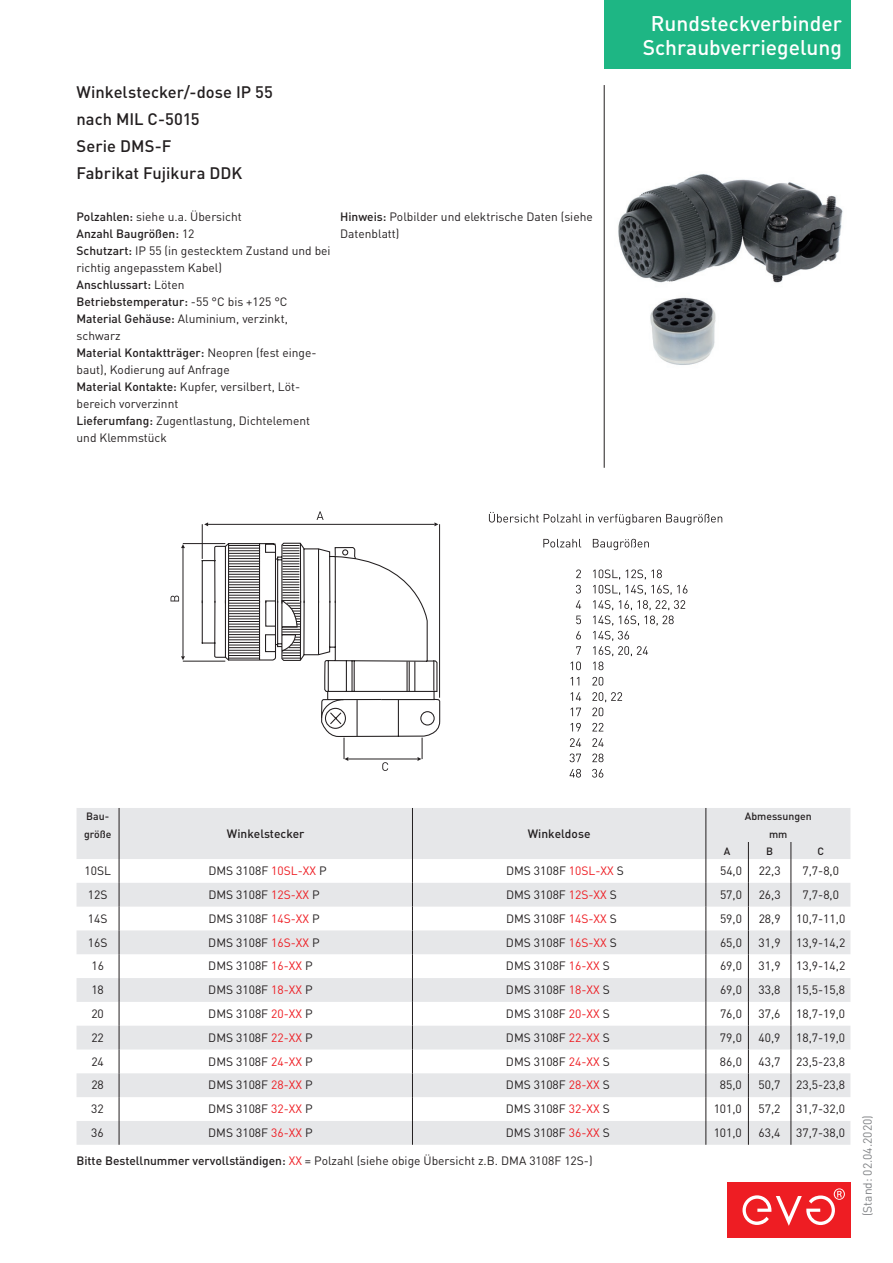
<style>
.page{position:relative;width:893px;height:1263px;background:#fff}
.page>*{position:absolute;margin:0;border:0;box-sizing:border-box;transform-origin:0 0}
.t1{font:500 21px/24px "DINOT";color:#fff;text-align:center}
.t2{font:500 16.5px/27px "DINOT";color:#231f20}
.t3{font:12px "DIN";color:#231f20}
.t4{font:12px/17px "DINOT";color:#231f20}
.t5{font:500 12px "DINOT";color:#231f20}
.t6{font:12px "DINOT";color:#808285}
.t7{font:500 10.5px "DINOT";color:#231f20}
.s1{font-weight:500}
.s2{color:#ee1d23}
</style>
<div class="page">
<div style="left:727px;top:1182px;width:123px;height:55px;background:#ee1d23"></div>
<svg style="left:742px;top:1188px;width:103px;height:38px"></svg>
<svg style="left:171px;top:596px;width:8px;height:5px"></svg>
<hr style="left:439px;top:524px;width:1px;height:174px;background:#231f20">
<hr style="left:208px;top:524px;width:227px;height:1px;background:#231f20">
<svg style="left:434px;top:522px;width:4px;height:4px"></svg>
<hr style="left:183px;top:661px;width:42px;height:1px;background:#231f20">
<hr style="left:183px;top:543px;width:42px;height:1px;background:#231f20">
<hr style="left:183px;top:548px;width:1px;height:108px;background:#231f20">
<svg style="left:181px;top:656px;width:4px;height:4px"></svg>
<svg style="left:181px;top:544px;width:4px;height:4px"></svg>
<svg style="left:201px;top:547px;width:240px;height:185px"></svg>
<svg style="left:201px;top:511px;width:136px;height:148px"></svg>
<hr style="left:414px;top:661px;width:1px;height:31px;background:#231f20">
<hr style="left:409px;top:661px;width:1px;height:31px;background:#231f20">
<hr style="left:407px;top:661px;width:1px;height:31px;background:#231f20">
<hr style="left:433px;top:660px;width:1px;height:31px;background:#231f20">
<svg style="left:321px;top:699px;width:114px;height:72px"></svg>
<svg style="left:543px;top:539px;width:38px;height:8px"></svg>
<svg style="left:576px;top:569px;width:5px;height:9px"></svg>
<svg style="left:576px;top:585px;width:5px;height:8px"></svg>
<svg style="left:576px;top:600px;width:5px;height:9px"></svg>
<svg style="left:576px;top:616px;width:5px;height:8px"></svg>
<svg style="left:576px;top:631px;width:5px;height:8px"></svg>
<svg style="left:576px;top:646px;width:5px;height:9px"></svg>
<svg style="left:571px;top:661px;width:10px;height:9px"></svg>
<svg style="left:571px;top:677px;width:8px;height:8px"></svg>
<svg style="left:571px;top:692px;width:10px;height:9px"></svg>
<svg style="left:571px;top:708px;width:10px;height:8px"></svg>
<svg style="left:571px;top:723px;width:10px;height:8px"></svg>
<svg style="left:570px;top:738px;width:11px;height:9px"></svg>
<svg style="left:570px;top:753px;width:11px;height:9px"></svg>
<svg style="left:570px;top:769px;width:11px;height:8px"></svg>
<svg style="left:593px;top:539px;width:56px;height:11px"></svg>
<svg style="left:593px;top:569px;width:94px;height:101px"></svg>
<svg style="left:592px;top:677px;width:11px;height:8px"></svg>
<svg style="left:592px;top:692px;width:30px;height:24px"></svg>
<svg style="left:592px;top:723px;width:11px;height:8px"></svg>
<svg style="left:592px;top:738px;width:12px;height:9px"></svg>
<svg style="left:592px;top:753px;width:11px;height:9px"></svg>
<svg style="left:592px;top:769px;width:11px;height:9px"></svg>
<svg style="left:489px;top:512px;width:233px;height:13px"></svg>
<img style="left:618px;top:174px;width:225px;height:191px">
<svg style="left:77px;top:808px;width:773px;height:337px;fill:#e6e7e9"></svg>
<svg style="left:119px;top:808px;width:1px;height:337px"></svg>
<svg style="left:412px;top:808px;width:1px;height:337px"></svg>
<svg style="left:706px;top:808px;width:1px;height:337px"></svg>
<svg style="left:748px;top:842px;width:1px;height:303px"></svg>
<svg style="left:791px;top:842px;width:1px;height:303px"></svg>
<div style="left:604px;top:0;width:246px;height:68px;background:#1eb684"></div>
<hr style="left:604px;top:85px;width:1px;height:383px;background:#231f20">
<h2 class="t2" style="left:77px;top:78px;width:198px">Winkelstecker/-dose IP 55 nach MIL C-5015<br>Serie DMS-F<br>Fabrikat Fujikura DDK</h2>
<p class="t4" style="left:77px;top:208px;width:256px"><span class="s1">Polzahlen:</span> siehe u.a. Übersicht<br><span class="s1">Anzahl Baugrößen:</span> 12<br><span class="s1">Schutzart:</span> IP 55 (in gestecktem Zustand und bei richtig angepasstem Kabel)<br><span class="s1">Anschlussart:</span> Löten<br><span class="s1">Betriebstemperatur:</span> -55 °C bis +125 °C<br><span class="s1">Material Gehäuse:</span> Aluminium, verzinkt, schwarz<br><span class="s1">Material Kontaktträger:</span> Neopren (fest einge&shy;baut), Kodierung auf Anfrage<br><span class="s1">Material Kontakte:</span> Kupfer, versilbert, Löt&shy;bereich vorverzinnt<br><span class="s1">Lieferumfang:</span> Zugentlastung, Dichtelement und Klemmstück</p>
<p class="t4" style="left:340px;top:208px;width:254px"><span class="s1">Hinweis:</span> Polbilder und elektrische Daten (siehe<br>Datenblatt)</p>
<h1 class="t1" style="left:643px;top:11px;width:201px">Rundsteckverbinder<br>Schraubverriegelung</h1>
<p class="t7" style="left:86px;top:809px;width:24px">Bau-</p>
<p class="t7" style="left:745px;top:809px;width:68px">Abmessungen</p>
<p class="t5" style="left:227px;top:825px;width:79px">Winkelstecker</p>
<p class="t5" style="left:528px;top:825px;width:64px">Winkeldose</p>
<p class="t7" style="left:84px;top:826px;width:29px">größe</p>
<p class="t7" style="left:769px;top:826px;width:20px">mm</p>
<p class="t7" style="left:724px;top:844px;width:8px">A</p>
<p class="t7" style="left:766px;top:844px;width:8px">B</p>
<p class="t7" style="left:817px;top:844px;width:8px">C</p>
<p class="t3" style="left:84px;top:863px;width:28px">10SL</p>
<p class="t3" style="left:208px;top:863px;width:120px">DMS 3108F <span class="s2">10SL-XX</span> P</p>
<p class="t3" style="left:506px;top:863px;width:119px">DMS 3108F <span class="s2">10SL-XX</span> S</p>
<p class="t3" style="left:720px;top:863px;width:23px">54,0</p>
<p class="t3" style="left:759px;top:863px;width:23px">22,3</p>
<p class="t3" style="left:802px;top:863px;width:38px">7,7-8,0</p>
<p class="t3" style="left:88px;top:887px;width:21px">12S</p>
<p class="t3" style="left:208px;top:887px;width:113px">DMS 3108F <span class="s2">12S-XX</span> P</p>
<p class="t3" style="left:506px;top:887px;width:112px">DMS 3108F <span class="s2">12S-XX</span> S</p>
<p class="t3" style="left:720px;top:887px;width:23px">57,0</p>
<p class="t3" style="left:759px;top:887px;width:23px">26,3</p>
<p class="t3" style="left:802px;top:887px;width:38px">7,7-8,0</p>
<p class="t3" style="left:88px;top:911px;width:21px">14S</p>
<p class="t3" style="left:208px;top:911px;width:113px">DMS 3108F <span class="s2">14S-XX</span> P</p>
<p class="t3" style="left:506px;top:911px;width:112px">DMS 3108F <span class="s2">14S-XX</span> S</p>
<p class="t3" style="left:720px;top:911px;width:23px">59,0</p>
<p class="t3" style="left:759px;top:911px;width:23px">28,9</p>
<p class="t3" style="left:796px;top:911px;width:51px">10,7-11,0</p>
<p class="t3" style="left:88px;top:935px;width:21px">16S</p>
<p class="t3" style="left:208px;top:935px;width:113px">DMS 3108F <span class="s2">16S-XX</span> P</p>
<p class="t3" style="left:506px;top:935px;width:112px">DMS 3108F <span class="s2">16S-XX</span> S</p>
<p class="t3" style="left:720px;top:935px;width:23px">65,0</p>
<p class="t3" style="left:759px;top:935px;width:23px">31,9</p>
<p class="t3" style="left:796px;top:935px;width:51px">13,9-14,2</p>
<p class="t3" style="left:91px;top:958px;width:14px">16</p>
<p class="t3" style="left:208px;top:958px;width:106px">DMS 3108F <span class="s2">16-XX</span> P</p>
<p class="t3" style="left:506px;top:958px;width:105px">DMS 3108F <span class="s2">16-XX</span> S</p>
<p class="t3" style="left:720px;top:958px;width:23px">69,0</p>
<p class="t3" style="left:759px;top:958px;width:23px">31,9</p>
<p class="t3" style="left:796px;top:958px;width:51px">13,9-14,2</p>
<p class="t3" style="left:91px;top:982px;width:14px">18</p>
<p class="t3" style="left:208px;top:982px;width:106px">DMS 3108F <span class="s2">18-XX</span> P</p>
<p class="t3" style="left:506px;top:982px;width:105px">DMS 3108F <span class="s2">18-XX</span> S</p>
<p class="t3" style="left:720px;top:982px;width:23px">69,0</p>
<p class="t3" style="left:759px;top:982px;width:23px">33,8</p>
<p class="t3" style="left:796px;top:982px;width:51px">15,5-15,8</p>
<p class="t3" style="left:91px;top:1006px;width:14px">20</p>
<p class="t3" style="left:208px;top:1006px;width:106px">DMS 3108F <span class="s2">20-XX</span> P</p>
<p class="t3" style="left:506px;top:1006px;width:105px">DMS 3108F <span class="s2">20-XX</span> S</p>
<p class="t3" style="left:720px;top:1006px;width:23px">76,0</p>
<p class="t3" style="left:759px;top:1006px;width:23px">37,6</p>
<p class="t3" style="left:796px;top:1006px;width:51px">18,7-19,0</p>
<p class="t3" style="left:91px;top:1030px;width:14px">22</p>
<p class="t3" style="left:208px;top:1030px;width:106px">DMS 3108F <span class="s2">22-XX</span> P</p>
<p class="t3" style="left:506px;top:1030px;width:105px">DMS 3108F <span class="s2">22-XX</span> S</p>
<p class="t3" style="left:720px;top:1030px;width:23px">79,0</p>
<p class="t3" style="left:759px;top:1030px;width:23px">40,9</p>
<p class="t3" style="left:796px;top:1030px;width:51px">18,7-19,0</p>
<p class="t3" style="left:91px;top:1054px;width:14px">24</p>
<p class="t3" style="left:208px;top:1054px;width:106px">DMS 3108F <span class="s2">24-XX</span> P</p>
<p class="t3" style="left:506px;top:1054px;width:105px">DMS 3108F <span class="s2">24-XX</span> S</p>
<p class="t3" style="left:720px;top:1054px;width:23px">86,0</p>
<p class="t3" style="left:759px;top:1054px;width:23px">43,7</p>
<p class="t3" style="left:796px;top:1054px;width:51px">23,5-23,8</p>
<p class="t3" style="left:91px;top:1078px;width:14px">28</p>
<p class="t3" style="left:208px;top:1078px;width:106px">DMS 3108F <span class="s2">28-XX</span> P</p>
<p class="t3" style="left:506px;top:1078px;width:105px">DMS 3108F <span class="s2">28-XX</span> S</p>
<p class="t3" style="left:720px;top:1078px;width:23px">85,0</p>
<p class="t3" style="left:759px;top:1078px;width:23px">50,7</p>
<p class="t3" style="left:796px;top:1078px;width:51px">23,5-23,8</p>
<p class="t3" style="left:91px;top:1101px;width:14px">32</p>
<p class="t3" style="left:208px;top:1101px;width:106px">DMS 3108F <span class="s2">32-XX</span> P</p>
<p class="t3" style="left:506px;top:1101px;width:105px">DMS 3108F <span class="s2">32-XX</span> S</p>
<p class="t3" style="left:714px;top:1101px;width:30px">101,0</p>
<p class="t3" style="left:758px;top:1101px;width:23px">57,2</p>
<p class="t3" style="left:796px;top:1101px;width:51px">31,7-32,0</p>
<p class="t3" style="left:91px;top:1125px;width:14px">36</p>
<p class="t3" style="left:208px;top:1125px;width:106px">DMS 3108F <span class="s2">36-XX</span> P</p>
<p class="t3" style="left:506px;top:1125px;width:105px">DMS 3108F <span class="s2">36-XX</span> S</p>
<p class="t3" style="left:714px;top:1125px;width:30px">101,0</p>
<p class="t3" style="left:758px;top:1125px;width:23px">63,4</p>
<p class="t3" style="left:796px;top:1125px;width:51px">37,7-38,0</p>
<p class="t4" style="left:76px;top:1152px;width:518px"><span class="s1">Bitte Bestellnummer vervollständigen:</span> <span class="s2">XX</span> = Polzahl (siehe obige Übersicht z.B. DMA 3108F 12S-)</p>
<p class="t6" style="left:859px;top:1216px;width:102px;rotate:-90deg">(Stand: 02.04.2020)</p>
</div>
